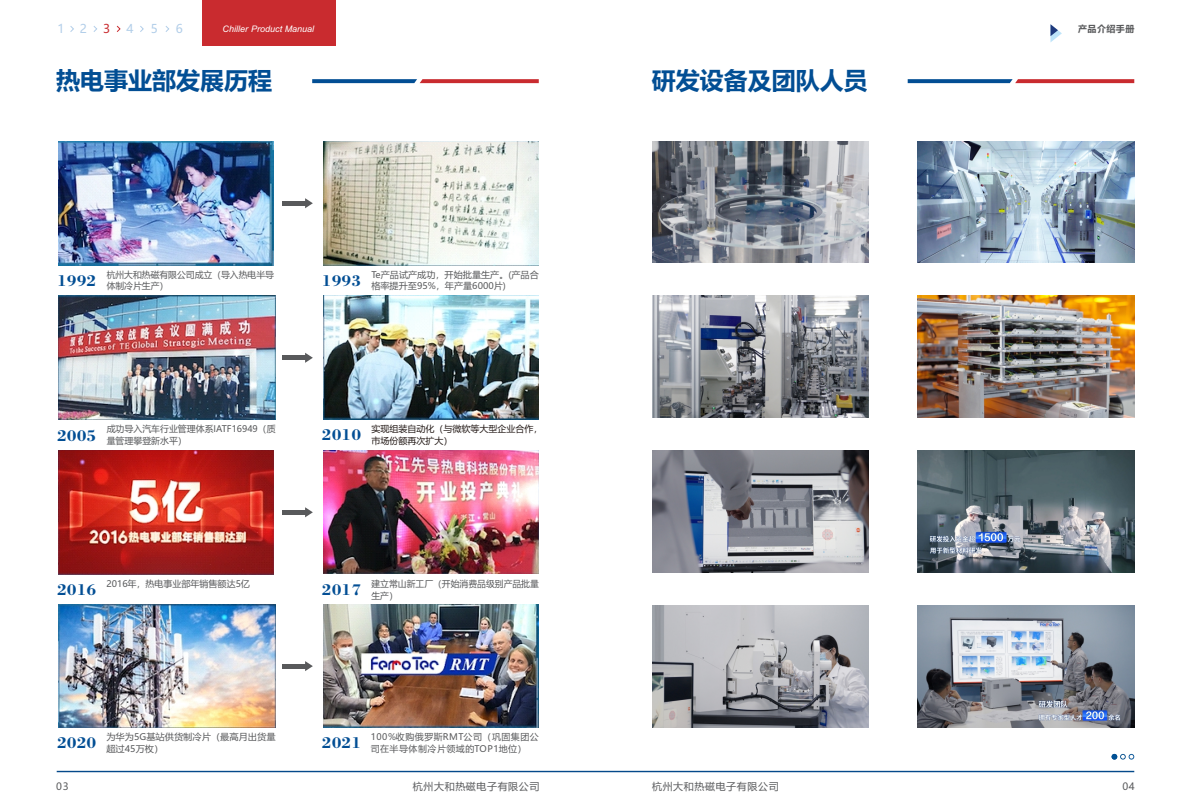
<style>
.page{position:relative;width:1191px;height:808px;background:#fff}
.page>*{position:absolute;margin:0;border:0;box-sizing:border-box;transform-origin:0 0}
.t1{font:700 24px "Microsoft Ya Hei";color:#024e94}
.t2{font:700 16.2px "Bodoni BT";color:#024e94}
.t3{font:12px "Microsoft Ya Hei";color:#b2cee9}
.t4{font:12px "Microsoft Ya Hei";color:#c92b2f}
.t5{font:10px "Microsoft Ya Hei";letter-spacing:.06em;color:#58595b}
.t6{font:9px/11.9px "Microsoft Ya Hei";color:#58595b}
.t7{font:9px/11.9px "Microsoft Ya Hei";letter-spacing:.06em;color:#58595b}
.t8{font:9px/11.9px "Microsoft Ya Hei";color:#231916}
.t9{font:italic 9px "Arial";color:#fff}
.t10{font:700 9px "Microsoft Ya Hei";letter-spacing:.05em;color:#58595b}
</style>
<div class="page">
<svg style="left:70px;top:26px;width:4px;height:6px"></svg>
<svg style="left:93px;top:26px;width:4px;height:6px"></svg>
<svg style="left:116px;top:25px;width:5px;height:7px"></svg>
<svg style="left:140px;top:26px;width:4px;height:6px"></svg>
<svg style="left:165px;top:26px;width:4px;height:6px"></svg>
<div style="left:202px;top:0;width:134px;height:45px;background:#c92b2f"></div>
<svg style="left:1050px;top:24px;width:11px;height:18px"></svg>
<img style="left:59px;top:141px;width:215px;height:124px">
<img style="left:59px;top:450px;width:215px;height:124px">
<img style="left:324px;top:451px;width:215px;height:123px">
<img style="left:59px;top:605px;width:216px;height:122px">
<img style="left:323px;top:605px;width:216px;height:122px">
<img style="left:324px;top:141px;width:215px;height:124px">
<img style="left:59px;top:296px;width:216px;height:124px">
<img style="left:323px;top:296px;width:216px;height:124px">
<div style="left:283px;top:201px;width:23px;height:5px;background:#58595b"></div>
<svg style="left:305px;top:198px;width:8px;height:10px"></svg>
<div style="left:283px;top:355px;width:23px;height:5px;background:#58595b"></div>
<svg style="left:305px;top:353px;width:8px;height:10px"></svg>
<hr style="left:283px;top:664px;width:23px;height:4px;background:#58595b">
<svg style="left:305px;top:661px;width:8px;height:10px"></svg>
<div style="left:283px;top:510px;width:23px;height:5px;background:#58595b"></div>
<svg style="left:305px;top:507px;width:8px;height:10px"></svg>
<svg style="left:312px;top:79px;width:227px;height:4px"></svg>
<svg style="left:907px;top:79px;width:227px;height:4px"></svg>
<svg style="left:1111px;top:754px;width:23px;height:5px"></svg>
<img style="left:917px;top:296px;width:217px;height:122px">
<img style="left:652px;top:141px;width:217px;height:122px">
<img style="left:652px;top:296px;width:217px;height:122px">
<img style="left:917px;top:141px;width:217px;height:122px">
<img style="left:652px;top:606px;width:217px;height:121px">
<img style="left:652px;top:451px;width:217px;height:122px">
<img style="left:917px;top:451px;width:217px;height:122px">
<img style="left:917px;top:606px;width:217px;height:121px">
<hr style="left:57px;top:771px;width:1077px;height:1px;background:#054a8a">
<h3 class="t3" style="left:58px;top:23px;width:9px">1</h3>
<h3 class="t3" style="left:80px;top:23px;width:9px">2</h3>
<h3 class="t4" style="left:103px;top:23px;width:9px">3</h3>
<h3 class="t3" style="left:126px;top:23px;width:9px">4</h3>
<h3 class="t3" style="left:151px;top:23px;width:9px">5</h3>
<h3 class="t3" style="left:176px;top:23px;width:9px">6</h3>
<p class="t9" style="left:222px;top:26px;width:93px">Chiller Product Manual</p>
<p class="t10" style="left:1078px;top:24px;width:58px">产品介绍手册</p>
<h1 class="t1" style="left:56px;top:69px;width:217px">热电事业部发展历程</h1>
<h1 class="t1" style="left:651px;top:69px;width:217px">研发设备及团队人员</h1>
<h2 class="t2" style="left:57px;top:273px;width:41px">1992</h2>
<p class="t6" style="left:107px;top:269px;width:169px">杭州大和热磁有限公司成立（导入热电半导体制冷片生产）</p>
<h2 class="t2" style="left:322px;top:273px;width:41px">1993</h2>
<p class="t6" style="left:371px;top:269px;width:169px">Te产品试产成功，开始批量生产。(产品合格率提升至95%，年产量6000片)</p>
<p class="t6" style="left:107px;top:424px;width:170px">成功导入汽车行业管理体系IATF16949（质量管理攀登新水平）</p>
<p class="t8" style="left:371px;top:424px;width:173px">实现组装自动化（与微软等大型企业合作，市场份额再次扩大）</p>
<h2 class="t2" style="left:57px;top:428px;width:41px">2005</h2>
<h2 class="t2" style="left:322px;top:428px;width:41px">2010</h2>
<p class="t6" style="left:106px;top:578px;width:145px">2016年，热电事业部年销售额达5亿</p>
<p class="t6" style="left:371px;top:578px;width:169px">建立常山新工厂（开始消费品级别产品批量生产）</p>
<h2 class="t2" style="left:57px;top:582px;width:41px">2016</h2>
<h2 class="t2" style="left:322px;top:582px;width:41px">2017</h2>
<p class="t6" style="left:106px;top:731px;width:171px">为华为5G基站供货制冷片（最高月出货量超过45万枚）</p>
<p class="t7" style="left:371px;top:731px;width:170px">100%收购俄罗斯RMT公司（巩固集团公司在半导体制冷片领域的TOP1地位）</p>
<h2 class="t2" style="left:57px;top:736px;width:41px">2020</h2>
<h2 class="t2" style="left:322px;top:736px;width:41px">2021</h2>
<p class="t5" style="left:56px;top:781px;width:14px">03</p>
<p class="t5" style="left:413px;top:781px;width:128px">杭州大和热磁电子有限公司</p>
<p class="t5" style="left:652px;top:781px;width:128px">杭州大和热磁电子有限公司</p>
<p class="t5" style="left:1122px;top:781px;width:14px">04</p>
</div>
